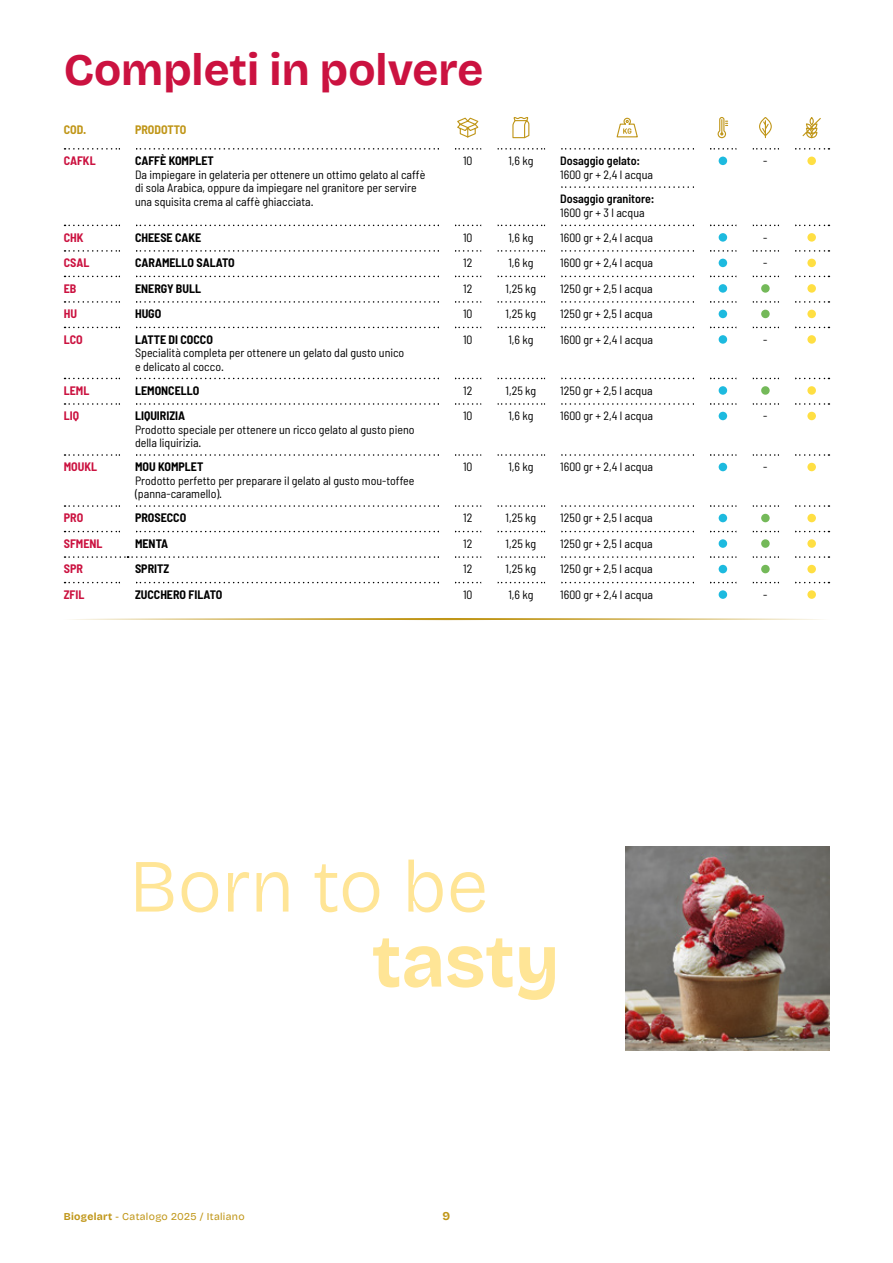
<style>
.page{position:relative;width:893px;height:1263px;background:#fff}
.page>*{position:absolute;margin:0;border:0;box-sizing:border-box;transform-origin:0 0}
.t1{font:300 75px "Bricolage Grotesque 24 pt";color:#ffe596}
.t2{font:700 75px "Bricolage Grotesque 24 pt";color:#ffe596}
.t3{font:700 45px "Bricolage Grotesque 24 pt";color:#cb1240}
.t4{font:semi-condensed 12px/13.5px "Barlow";color:#000}
.t5{font:700 semi-condensed 12px "Barlow";color:#000}
.t6{font:700 semi-condensed 12px "Barlow";color:#cb1240}
.t7{font:600 semi-condensed 12px "Barlow";color:#000}
.t8{font:700 semi-condensed 12px "Barlow";color:#c09618}
.t9{font:700 12px "Bricolage Grotesque 24 pt";color:#c09618}
.t10{font:10.5px "Bricolage Grotesque 24 pt";letter-spacing:.03em;color:#c09618}
.s1{font-weight:700}
</style>
<div class="page">
<svg style="left:561px;top:186px;width:133px;height:2px"></svg>
<svg style="left:65px;top:224px;width:764px;height:120px"></svg>
<svg style="left:65px;top:377px;width:764px;height:44px"></svg>
<svg style="left:65px;top:454px;width:764px;height:18px"></svg>
<svg style="left:65px;top:505px;width:764px;height:94px"></svg>
<svg style="left:65px;top:117px;width:764px;height:49px"></svg>
<div style="left:719px;top:157px;width:8px;height:8px;background:#1dbadf;border-radius:50%"></div>
<div style="left:807px;top:157px;width:9px;height:8px;background:#ffdf43;border-radius:50%"></div>
<div style="left:719px;top:233px;width:8px;height:9px;background:#1dbadf;border-radius:50%"></div>
<div style="left:807px;top:233px;width:9px;height:9px;background:#ffdf43;border-radius:50%"></div>
<div style="left:719px;top:259px;width:8px;height:8px;background:#1dbadf;border-radius:50%"></div>
<div style="left:807px;top:259px;width:9px;height:8px;background:#ffdf43;border-radius:50%"></div>
<div style="left:719px;top:284px;width:8px;height:9px;background:#1dbadf;border-radius:50%"></div>
<div style="left:761px;top:284px;width:9px;height:9px;background:#74b959;border-radius:50%"></div>
<div style="left:807px;top:284px;width:9px;height:9px;background:#ffdf43;border-radius:50%"></div>
<div style="left:719px;top:310px;width:8px;height:8px;background:#1dbadf;border-radius:50%"></div>
<div style="left:761px;top:310px;width:9px;height:8px;background:#74b959;border-radius:50%"></div>
<div style="left:807px;top:310px;width:9px;height:8px;background:#ffdf43;border-radius:50%"></div>
<div style="left:719px;top:335px;width:8px;height:9px;background:#1dbadf;border-radius:50%"></div>
<div style="left:807px;top:335px;width:9px;height:9px;background:#ffdf43;border-radius:50%"></div>
<div style="left:719px;top:386px;width:8px;height:9px;background:#1dbadf;border-radius:50%"></div>
<div style="left:761px;top:386px;width:9px;height:9px;background:#74b959;border-radius:50%"></div>
<div style="left:807px;top:386px;width:9px;height:9px;background:#ffdf43;border-radius:50%"></div>
<div style="left:719px;top:412px;width:8px;height:8px;background:#1dbadf;border-radius:50%"></div>
<div style="left:807px;top:412px;width:9px;height:8px;background:#ffdf43;border-radius:50%"></div>
<div style="left:719px;top:463px;width:8px;height:8px;background:#1dbadf;border-radius:50%"></div>
<div style="left:807px;top:463px;width:9px;height:8px;background:#ffdf43;border-radius:50%"></div>
<div style="left:719px;top:514px;width:8px;height:8px;background:#1dbadf;border-radius:50%"></div>
<div style="left:761px;top:514px;width:9px;height:8px;background:#74b959;border-radius:50%"></div>
<div style="left:807px;top:514px;width:9px;height:8px;background:#ffdf43;border-radius:50%"></div>
<div style="left:719px;top:539px;width:8px;height:9px;background:#1dbadf;border-radius:50%"></div>
<div style="left:761px;top:539px;width:9px;height:9px;background:#74b959;border-radius:50%"></div>
<div style="left:807px;top:539px;width:9px;height:9px;background:#ffdf43;border-radius:50%"></div>
<div style="left:719px;top:565px;width:8px;height:8px;background:#1dbadf;border-radius:50%"></div>
<div style="left:761px;top:565px;width:9px;height:8px;background:#74b959;border-radius:50%"></div>
<div style="left:807px;top:565px;width:9px;height:8px;background:#ffdf43;border-radius:50%"></div>
<div style="left:719px;top:590px;width:8px;height:9px;background:#1dbadf;border-radius:50%"></div>
<div style="left:807px;top:590px;width:9px;height:9px;background:#ffdf43;border-radius:50%"></div>
<svg style="left:71px;top:618px;width:751px;height:2px;background:#dbc37c"></svg>
<img style="left:625px;top:846px;width:204px;height:204px">
<h2 class="t3" style="left:64px;top:34px;width:421px">Completi in polvere</h2>
<p class="t8" style="left:64px;top:122px;width:24px">COD.</p>
<p class="t8" style="left:135px;top:122px;width:53px">PRODOTTO</p>
<p class="t6" style="left:64px;top:153px;width:33px">CAFKL</p>
<p class="t5" style="left:135px;top:153px;width:80px">CAFFÈ KOMPLET</p>
<p class="t4" style="left:135px;top:167px;width:292px">Da impiegare in gelateria per ottenere un ottimo gelato al caffè di sola Arabica, oppure da impiegare nel granitore per servire una squisita crema al caffè ghiacciata.</p>
<p class="t4" style="left:463px;top:154px;width:11px">10</p>
<p class="t4" style="left:508px;top:154px;width:27px">1,6 kg</p>
<p class="t7" style="left:560px;top:153px;width:81px">Dosaggio gelato:</p>
<p class="t4" style="left:560px;top:167px;width:94px">1600 gr + 2,4 l acqua</p>
<p class="t7" style="left:560px;top:192px;width:96px">Dosaggio granitore:</p>
<p class="t4" style="left:560px;top:205px;width:86px">1600 gr + 3 l acqua</p>
<p class="t4" style="left:763px;top:154px;width:6px">-</p>
<p class="t6" style="left:64px;top:230px;width:21px">CHK</p>
<p class="t5" style="left:135px;top:230px;width:68px">CHEESE CAKE</p>
<p class="t4" style="left:463px;top:230px;width:11px">10</p>
<p class="t4" style="left:508px;top:230px;width:27px">1,6 kg</p>
<p class="t4" style="left:560px;top:230px;width:94px">1600 gr + 2,4 l acqua</p>
<p class="t4" style="left:763px;top:230px;width:6px">-</p>
<p class="t6" style="left:64px;top:255px;width:27px">CSAL</p>
<p class="t5" style="left:135px;top:255px;width:101px">CARAMELLO SALATO</p>
<p class="t4" style="left:463px;top:256px;width:11px">12</p>
<p class="t4" style="left:508px;top:256px;width:27px">1,6 kg</p>
<p class="t4" style="left:560px;top:256px;width:94px">1600 gr + 2,4 l acqua</p>
<p class="t4" style="left:763px;top:256px;width:6px">-</p>
<p class="t6" style="left:64px;top:281px;width:14px">EB</p>
<p class="t5" style="left:135px;top:281px;width:68px">ENERGY BULL</p>
<p class="t4" style="left:463px;top:281px;width:11px">12</p>
<p class="t4" style="left:505px;top:281px;width:32px">1,25 kg</p>
<p class="t4" style="left:560px;top:281px;width:94px">1250 gr + 2,5 l acqua</p>
<p class="t6" style="left:64px;top:306px;width:15px">HU</p>
<p class="t5" style="left:135px;top:306px;width:28px">HUGO</p>
<p class="t4" style="left:463px;top:307px;width:11px">10</p>
<p class="t4" style="left:505px;top:307px;width:32px">1,25 kg</p>
<p class="t4" style="left:560px;top:307px;width:94px">1250 gr + 2,5 l acqua</p>
<p class="t6" style="left:64px;top:332px;width:20px">LCO</p>
<p class="t5" style="left:135px;top:332px;width:79px">LATTE DI COCCO</p>
<p class="t4" style="left:135px;top:346px;width:271px">Specialità completa per ottenere un gelato dal gusto unico e delicato al cocco.</p>
<p class="t4" style="left:463px;top:332px;width:11px">10</p>
<p class="t4" style="left:508px;top:332px;width:27px">1,6 kg</p>
<p class="t4" style="left:560px;top:332px;width:94px">1600 gr + 2,4 l acqua</p>
<p class="t4" style="left:763px;top:332px;width:6px">-</p>
<p class="t6" style="left:64px;top:383px;width:27px">LEML</p>
<p class="t5" style="left:135px;top:383px;width:66px">LEMONCELLO</p>
<p class="t4" style="left:463px;top:383px;width:11px">12</p>
<p class="t4" style="left:505px;top:383px;width:32px">1,25 kg</p>
<p class="t4" style="left:560px;top:383px;width:94px">1250 gr + 2,5 l acqua</p>
<p class="t6" style="left:64px;top:408px;width:17px">LIQ</p>
<p class="t5" style="left:135px;top:408px;width:52px">LIQUIRIZIA</p>
<p class="t4" style="left:135px;top:422px;width:281px">Prodotto speciale per ottenere un ricco gelato al gusto pieno della liquirizia.</p>
<p class="t4" style="left:463px;top:409px;width:11px">10</p>
<p class="t4" style="left:508px;top:409px;width:27px">1,6 kg</p>
<p class="t4" style="left:560px;top:409px;width:94px">1600 gr + 2,4 l acqua</p>
<p class="t4" style="left:763px;top:409px;width:6px">-</p>
<p class="t6" style="left:64px;top:459px;width:35px">MOUKL</p>
<p class="t5" style="left:135px;top:459px;width:70px">MOU KOMPLET</p>
<p class="t4" style="left:135px;top:473px;width:281px">Prodotto perfetto per preparare il gelato al gusto mou-toffee (panna-caramello).</p>
<p class="t4" style="left:463px;top:460px;width:11px">10</p>
<p class="t4" style="left:508px;top:460px;width:27px">1,6 kg</p>
<p class="t4" style="left:560px;top:460px;width:94px">1600 gr + 2,4 l acqua</p>
<p class="t4" style="left:763px;top:460px;width:6px">-</p>
<p class="t6" style="left:64px;top:510px;width:21px">PRO</p>
<p class="t5" style="left:135px;top:510px;width:53px">PROSECCO</p>
<p class="t4" style="left:463px;top:511px;width:11px">12</p>
<p class="t4" style="left:505px;top:511px;width:32px">1,25 kg</p>
<p class="t4" style="left:560px;top:511px;width:94px">1250 gr + 2,5 l acqua</p>
<p class="t6" style="left:64px;top:536px;width:40px">SFMENL</p>
<p class="t5" style="left:135px;top:536px;width:35px">MENTA</p>
<p class="t4" style="left:463px;top:536px;width:11px">12</p>
<p class="t4" style="left:505px;top:536px;width:32px">1,25 kg</p>
<p class="t4" style="left:560px;top:536px;width:94px">1250 gr + 2,5 l acqua</p>
<p class="t6" style="left:64px;top:561px;width:21px">SPR</p>
<p class="t5" style="left:135px;top:561px;width:36px">SPRITZ</p>
<p class="t4" style="left:463px;top:562px;width:11px">12</p>
<p class="t4" style="left:505px;top:562px;width:32px">1,25 kg</p>
<p class="t4" style="left:560px;top:562px;width:94px">1250 gr + 2,5 l acqua</p>
<p class="t6" style="left:64px;top:587px;width:22px">ZFIL</p>
<p class="t5" style="left:135px;top:587px;width:89px">ZUCCHERO FILATO</p>
<p class="t4" style="left:463px;top:587px;width:11px">10</p>
<p class="t4" style="left:508px;top:587px;width:27px">1,6 kg</p>
<p class="t4" style="left:560px;top:587px;width:94px">1600 gr + 2,4 l acqua</p>
<p class="t4" style="left:763px;top:587px;width:6px">-</p>
<h1 class="t1" style="left:130px;top:828px;width:360px">Born to be</h1>
<h1 class="t2" style="left:372px;top:901px;width:189px">tasty</h1>
<p class="t10" style="left:64px;top:1209px;width:182px"><span class="s1">Biogelart</span> - Catalogo 2025 / Italiano</p>
<p class="t9" style="left:443px;top:1207px;width:9px">9</p>
</div>
